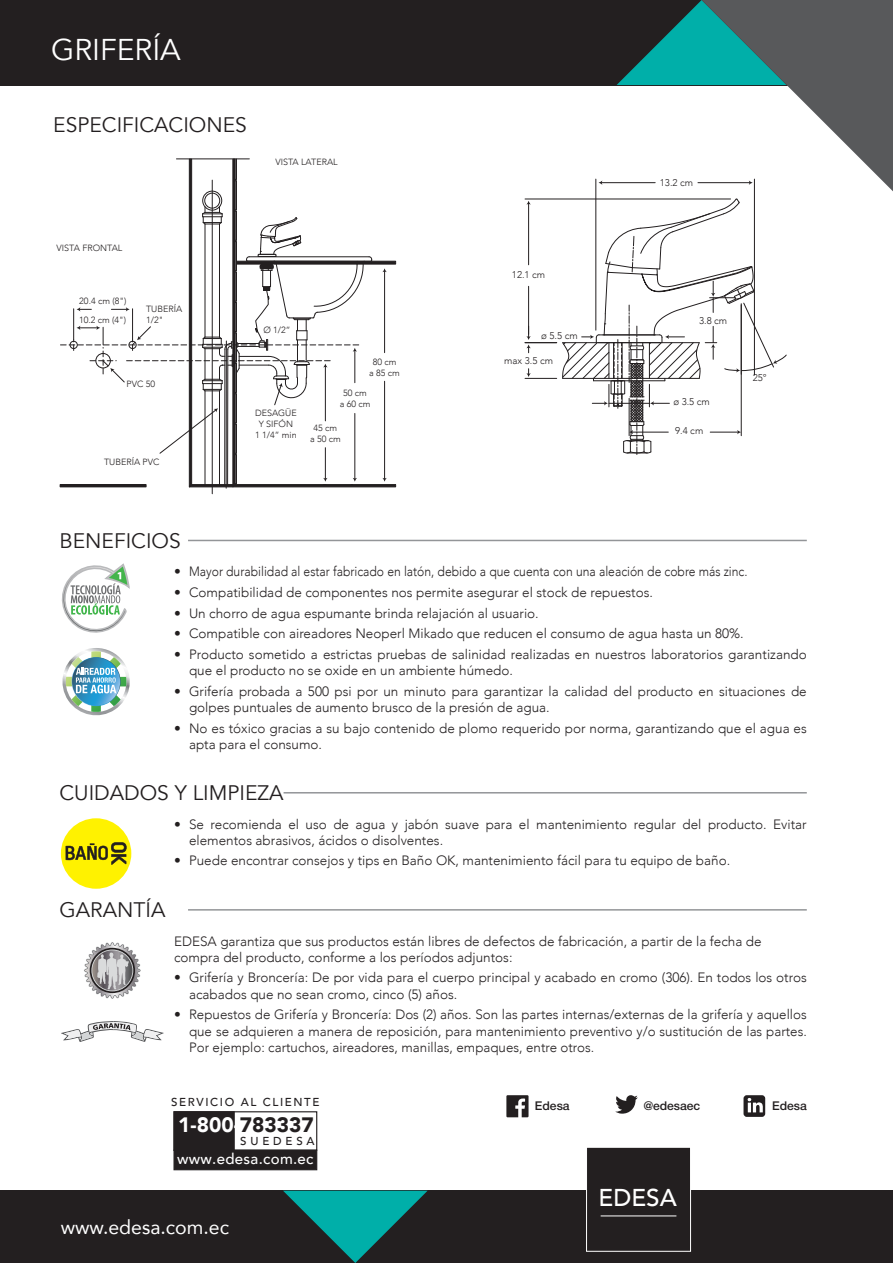
<style>
.page{position:relative;width:893px;height:1263px;background:#fff}
.page>*{position:absolute;margin:0;border:0;box-sizing:border-box;transform-origin:0 0}
.t1{font:30px "Avenir";color:#fff}
.t2{font:500 24.3px "Avenir";color:#fff}
.t3{font:21px "Avenir";color:#231f20}
.t4{font:900 20.85px "Avenir";color:#fff}
.t5{font:19.5px "Avenir";color:#fff}
.t6{font:500 15px "Avenir";letter-spacing:.015em;color:#fff}
.t7{font:300 13.5px/16.2px "Avenir";color:#231f20}
.t8{font:12.9px "NH65";color:#231f20}
.t9{font:500 11.55px "Avenir";letter-spacing:.14em;color:#231f20}
.t10{font:500 11.55px "Avenir";letter-spacing:.33em;color:#231f20}
.t11{font:300 9.75px "Avenir";color:#231f20}
.t12{font:300 9px/10.8px "Avenir";color:#231f20;text-align:center}
.s1{color:#231f20}
</style>
<div class="page">
<div style="left:0;top:0;width:893px;height:85px;background:#231f20"></div>
<div style="left:0;top:1191px;width:893px;height:72px;background:#231f20"></div>
<svg style="left:283px;top:1191px;width:144px;height:72px"></svg>
<svg style="left:506px;top:1095px;width:22px;height:22px"></svg>
<svg style="left:743px;top:1095px;width:22px;height:22px"></svg>
<svg style="left:615px;top:1095px;width:23px;height:19px"></svg>
<div style="left:586px;top:1147px;width:105px;height:105px;background:#231f20;border:1px solid #fff"></div>
<hr style="left:601px;top:1215px;width:75px;height:1px;background:#fff">
<div style="left:173px;top:1111px;width:144px;height:40px;background:#fff;border:1px solid #231f20"></div>
<div style="left:173px;top:1149px;width:144px;height:21px;background:#231f20;border:1px solid #231f20"></div>
<div style="left:173px;top:1111px;width:62px;height:40px;background:#231f20;border:1px solid #231f20"></div>
<hr style="left:188px;top:540px;width:619px;height:1px;background:#939598">
<hr style="left:284px;top:792px;width:523px;height:1px;background:#939598">
<hr style="left:188px;top:909px;width:619px;height:1px;background:#939598">
<div style="left:61px;top:818px;width:70px;height:71px;background:#fff200;border-radius:50%"></div>
<svg style="left:66px;top:842px;width:61px;height:23px"></svg>
<svg style="left:84px;top:942px;width:57px;height:57px"></svg>
<svg style="left:61px;top:1021px;width:103px;height:21px"></svg>
<hr style="left:212px;top:180px;width:1px;height:314px;background:#231f20">
<svg style="left:60px;top:158px;width:336px;height:331px"></svg>
<svg style="left:62px;top:648px;width:68px;height:68px"></svg>
<svg style="left:61px;top:563px;width:69px;height:70px"></svg>
<hr style="left:525px;top:378px;width:32px;height:1px;background:#231f20">
<svg style="left:526px;top:369px;width:5px;height:8px"></svg>
<hr style="left:525px;top:199px;width:206px;height:1px;background:#231f20">
<hr style="left:525px;top:342px;width:32px;height:1px;background:#231f20">
<hr style="left:528px;top:203px;width:1px;height:62px;background:#231f20">
<svg style="left:526px;top:201px;width:5px;height:4px"></svg>
<hr style="left:528px;top:286px;width:1px;height:51px;background:#231f20">
<svg style="left:526px;top:326px;width:5px;height:27px"></svg>
<svg style="left:562px;top:198px;width:225px;height:256px"></svg>
<hr style="left:754px;top:179px;width:1px;height:196px;background:#231f20">
<hr style="left:596px;top:179px;width:1px;height:151px;background:#231f20">
<svg style="left:617px;top:0;width:276px;height:191px"></svg>
<hr style="left:601px;top:182px;width:54px;height:1px;background:#231f20">
<h1 class="t1" style="left:51px;top:32px;width:131px">GRIFERÍA</h1>
<h3 class="t3" style="left:53px;top:112px;width:195px">ESPECIFICACIONES</h3>
<p class="t12" style="left:275px;top:156px;width:64px">VISTA LATERAL</p>
<p class="t12" style="left:57px;top:242px;width:67px">VISTA FRONTAL</p>
<p class="t12" style="left:79px;top:291px;width:49px;line-height:19.6px;text-align:left">20.4 cm (8")<br>10.2 cm (4")</p>
<p class="t12" style="left:146px;top:304px;width:38px;text-align:left">TUBERÍA<br>1/2"</p>
<p class="t12" style="left:127px;top:378px;width:30px">PVC 50</p>
<p class="t12" style="left:104px;top:457px;width:57px">TUBERÍA PVC</p>
<h3 class="t3" style="left:60px;top:528px;width:123px">BENEFICIOS</h3>
<p class="t11" style="left:512px;top:269px;width:35px">12.1 cm</p>
<p class="t12" style="left:263px;top:325px;width:29px">Ø 1/2”</p>
<p class="t12" style="left:255px;top:408px;width:43px">DESAGÜE<br>Y SIFÓN<br>1 1/4” min</p>
<p class="t11" style="left:541px;top:329px;width:38px">ø 5.5 cm</p>
<p class="t12" style="left:369px;top:357px;width:32px">80 cm<br>a 85 cm</p>
<p class="t11" style="left:504px;top:355px;width:50px">max 3.5 cm</p>
<p class="t12" style="left:340px;top:387px;width:32px">50 cm<br>a 60 cm</p>
<p class="t12" style="left:310px;top:422px;width:32px">45 cm<br>a 50 cm</p>
<p class="t11" style="left:660px;top:177px;width:35px">13.2 cm</p>
<p class="t11" style="left:699px;top:315px;width:30px">3.8 cm</p>
<p class="t11" style="left:673px;top:396px;width:38px">ø 3.5 cm</p>
<p class="t11" style="left:675px;top:425px;width:30px">9.4 cm</p>
<p class="t11" style="left:753px;top:372px;width:16px">25°</p>
<p class="t7" style="left:174px;top:563px;width:575px">• Mayor durabilidad al estar fabricado en latón, debido a que cuenta con una aleación de cobre más zinc.</p>
<p class="t7" style="left:174px;top:584px;width:480px">• Compatibilidad de componentes nos permite asegurar el stock de repuestos.</p>
<p class="t7" style="left:174px;top:605px;width:366px">• Un chorro de agua espumante brinda relajación al usuario.</p>
<p class="t7" style="left:174px;top:625px;width:571px">• Compatible con aireadores Neoperl Mikado que reducen el consumo de agua hasta un 80%.</p>
<p class="t7" style="left:189px;top:646px;width:619px;text-indent:-15px">• Producto sometido a estrictas pruebas de salinidad realizadas en nuestros laboratorios garantizando que el producto no se oxide en un ambiente húmedo.</p>
<p class="t7" style="left:189px;top:683px;width:619px;text-indent:-15px">• Grifería probada a 500 psi por un minuto para garantizar la calidad del producto en situaciones de golpes puntuales de aumento brusco de la presión de agua.</p>
<p class="t7" style="left:189px;top:720px;width:619px;text-indent:-15px">• No es tóxico gracias a su bajo contenido de plomo requerido por norma, garantizando que el agua es apta para el consumo.</p>
<h3 class="t3" style="left:60px;top:780px;width:226px">CUIDADOS Y LIMPIEZA</h3>
<p class="t7" style="left:189px;top:816px;width:619px;text-indent:-15px">• Se recomienda el uso de agua y jabón suave para el mantenimiento regular del producto. Evitar elementos abrasivos, ácidos o disolventes.</p>
<p class="t7" style="left:174px;top:853px;width:558px">• Puede encontrar consejos y tips en Baño OK, mantenimiento fácil para tu equipo de baño.</p>
<h3 class="t3" style="left:60px;top:897px;width:107px">GARANTÍA</h3>
<p class="t7" style="left:174px;top:933px;width:589px">EDESA garantiza que sus productos están libres de defectos de fabricación, a partir de la fecha de compra del producto, conforme a los períodos adjuntos:</p>
<p class="t7" style="left:189px;top:970px;width:619px;text-indent:-15px">• Grifería y Broncería: De por vida para el cuerpo principal y acabado en cromo (306). En todos los otros acabados que no sean cromo, cinco (5) años.</p>
<p class="t7" style="left:189px;top:1007px;width:619px;text-align:justify;text-indent:-15px">• Repuestos de Grifería y Broncería: Dos (2) años. Son las partes internas/externas de la grifería y aquellos que se adquieren a manera de reposición, para mantenimiento preventivo y/o sustitución de las partes.<br>Por ejemplo: cartuchos, aireadores, manillas, empaques, entre otros.</p>
<p class="t9" style="left:171px;top:1092px;width:150px">SERVICIO AL CLIENTE</p>
<h3 class="t4" style="left:178px;top:1106px;width:137px">1-800-<span class="s1">783337</span></h3>
<p class="t10" style="left:240px;top:1131px;width:76px">SUEDESA</p>
<p class="t6" style="left:177px;top:1146px;width:138px">www.edesa.com.ec</p>
<h3 class="t5" style="left:61px;top:1211px;width:170px">www.edesa.com.ec</h3>
<p class="t8" style="left:535px;top:1097px;width:36px">Edesa</p>
<p class="t8" style="left:644px;top:1097px;width:58px">@edesaec</p>
<p class="t8" style="left:772px;top:1097px;width:36px">Edesa</p>
<h2 class="t2" style="left:599px;top:1176px;width:80px">EDESA</h2>
</div>
